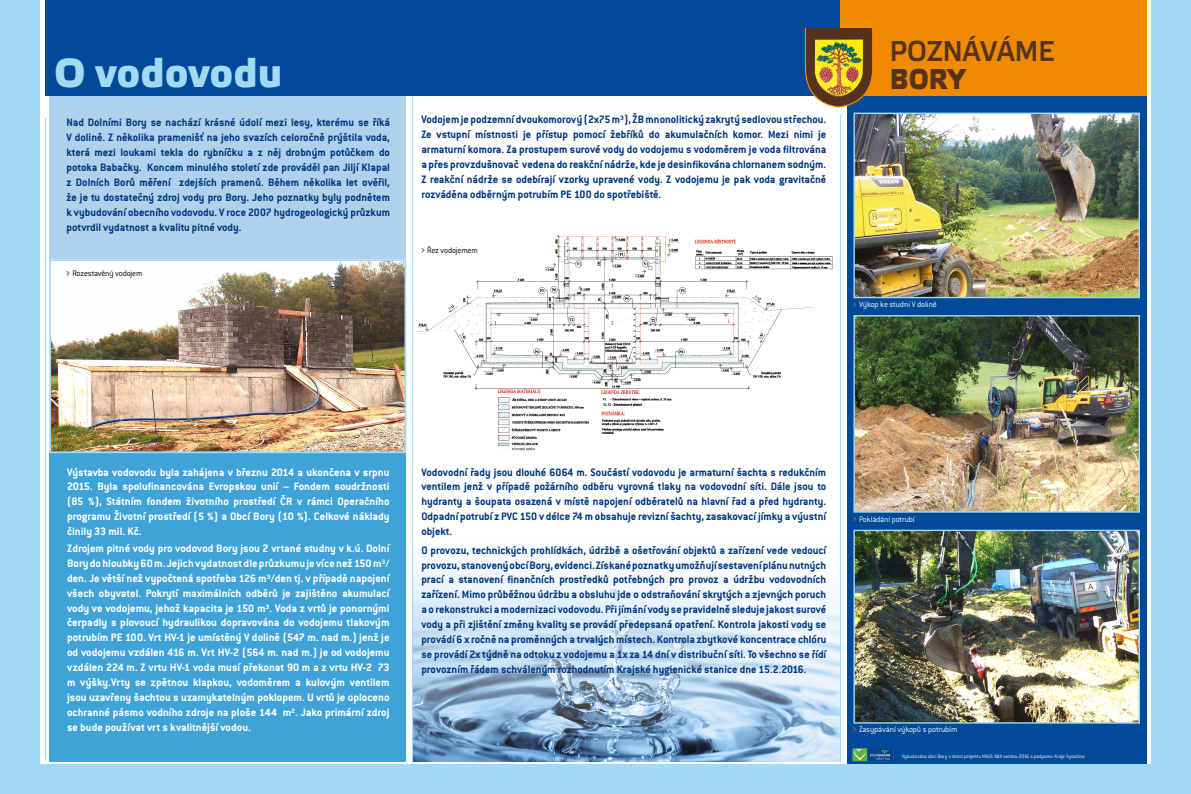
<style>
.page{position:relative;width:1191px;height:794px;background:#fff}
.page>*{position:absolute;margin:0;border:0;box-sizing:border-box;transform-origin:0 0}
.t1{font:700 40.39px "Etelka Medium Pro";color:#a2daf4}
.t2{font:28.63px "Etelka Medium Pro";color:#56331d;scale:.9 1}
.t3{font:700 28.63px "Etelka Medium Pro";color:#56331d;scale:.9 1}
.t4{font:700 11.79px/14.9px "Conduit ITCCE";color:#003882;text-align:justify}
.t5{font:700 11.79px/14.9px "Conduit ITCCE";color:#fff;text-align:justify}
.t6{font:300 8.75px "Conduit ITCCE";letter-spacing:-.015em;color:#fff}
.t7{font:300 8.75px "Conduit ITCCE";letter-spacing:-.02em;color:#000}
.t8{font:300 5.6px "Conduit ITCCE";letter-spacing:-.015em;color:#fff}
.s1{font-family:"Etelka Medium Pro";font-weight:400;color:#a85f20}
</style>
<div class="page">
<img style="left:413px;top:564px;width:427px;height:197px">
<div style="left:49px;top:82px;width:357px;height:177px;background:#b0d1eb"></div>
<div style="left:847px;top:82px;width:299px;height:689px;background:#004a99"></div>
<div style="left:49px;top:452px;width:357px;height:309px;background:#3fa3d7"></div>
<div style="left:1151px;top:0;width:40px;height:794px;background:#a2daf4"></div>
<div style="left:0;top:1px;width:40px;height:793px;background:#a2daf4"></div>
<div style="left:0;top:764px;width:1191px;height:30px;background:#a2daf4"></div>
<img style="left:852px;top:748px;width:41px;height:13px">
<hr style="left:45px;top:118px;width:1px;height:642px;background:#a2daf4">
<hr style="left:840px;top:114px;width:1px;height:647px;background:#a2daf4">
<img style="left:855px;top:115px;width:283px;height:181px">
<div style="left:853px;top:113px;width:287px;height:185px;border:1px solid #a2daf4"></div>
<img style="left:855px;top:317px;width:283px;height:193px">
<div style="left:853px;top:315px;width:287px;height:197px;border:1px solid #a2daf4"></div>
<img style="left:855px;top:532px;width:283px;height:189px">
<div style="left:853px;top:530px;width:287px;height:193px;border:1px solid #a2daf4"></div>
<img style="left:52px;top:262px;width:351px;height:188px">
<div style="left:49px;top:259px;width:357px;height:194px;border:2px solid #a2daf4"></div>
<img style="left:417px;top:235px;width:416px;height:216px">
<hr style="left:412px;top:82px;width:1px;height:690px;background:#a2daf4">
<div style="left:839px;top:0;width:307px;height:96px;background:#f08a00"></div>
<div style="left:45px;top:0;width:794px;height:96px;background:#004a99"></div>
<svg style="left:805px;top:29px;width:68px;height:79px"></svg>
<img style="left:814px;top:39px;width:49px;height:58px">
<h1 class="t1" style="left:54px;top:50px;width:230px">O vodovodu</h1>
<p class="t4" style="left:67px;top:115px;width:325px">Nad Dolními Bory se nachází krásné údolí mezi lesy, kterému se říká V dolině. Z několika pramenišť na jeho svazích celoročně prýštila voda, která mezi loukami tekla do rybníčku a z něj drobným potůčkem do potoka Babačky. Koncem minulého století zde prováděl pan Jiljí Klapal z Dolních Borů měření zdejších pramenů. Během několika let ověřil, že je tu dostatečný zdroj vody pro Bory. Jeho poznatky byly podnětem k vybudování obecního vodovodu. V roce 2007 hydrogeologický průzkum potvrdil vydatnost a kvalitu pitné vody.</p>
<p class="t7" style="left:67px;top:268px;width:77px"><span class="s1">›</span> Rozestavěný vodojem</p>
<p class="t4" style="left:421px;top:112px;width:406px">Vodojem je podzemní dvoukomorový (2x75 m³), ŽB mnonolitický zakrytý sedlovou střechou.<br>Ze vstupní místnosti je přístup pomocí žebříků do akumulačních komor. Mezi nimi je armaturní komora. Za prostupem surové vody do vodojemu s vodoměrem je voda filtrována a přes provzdušnovač vedena do reakční nádrže, kde je desinfikována chlornanem sodným.<br>Z reakční nádrže se odebírají vzorky upravené vody. Z vodojemu je pak voda gravitačně rozváděna odběrným potrubím PE 100 do spotřebiště.</p>
<p class="t7" style="left:421px;top:245px;width:58px"><span class="s1">›</span> Řez vodojemem</p>
<h2 class="t2" style="left:889px;top:35px;width:184px">POZNÁVÁME</h2>
<h2 class="t3" style="left:889px;top:63px;width:85px">BORY</h2>
<p class="t6" style="left:853px;top:299px;width:85px"><span class="s1">›</span> Výkop ke studni V dolině</p>
<p class="t5" style="left:67px;top:464px;width:324px">Výstavba vodovodu byla zahájena v březnu 2014 a ukončena v srpnu 2015. Byla spolufinancována Evropskou unií – Fondem soudržnosti (85 %), Státním fondem životního prostředí ČR v rámci Operačního programu Životní prostředí (5 %) a Obcí Bory (10 %). Celkové náklady činily 33 mil. Kč.</p>
<p class="t5" style="left:67px;top:540px;width:324px">Zdrojem pitné vody pro vodovod Bory jsou 2 vrtané studny v k.ú. Dolní Bory do hloubky 60 m. Jejich vydatnost dle průzkumu je více než 150 m³/ den. Je větší než vypočtená spotřeba 126 m³/den tj. v případě napojení všech obyvatel. Pokrytí maximálních odběrů je zajištěno akumulací vody ve vodojemu, jehož kapacita je 150 m³. Voda z vrtů je ponornými čerpadly s plovoucí hydraulikou dopravována do vodojemu tlakovým potrubím PE 100. Vrt HV-1 je umístěný V dolině (547 m. nad m.) jenž je od vodojemu vzdálen 416 m. Vrt HV-2 (564 m. nad m.) je od vodojemu vzdálen 224 m. Z vrtu HV-1 voda musí překonat 90 m a z vrtu HV-2 73 m výšky.Vrty se zpětnou klapkou, vodoměrem a kulovým ventilem jsou uzavřeny šachtou s uzamykatelným poklopem. U vrtů je oploceno ochranné pásmo vodního zdroje na ploše 144 m². Jako primární zdroj se bude používat vrt s kvalitnější vodou.</p>
<p class="t4" style="left:421px;top:464px;width:406px">Vodovodní řady jsou dlouhé 6064 m. Součástí vodovodu je armaturní šachta s redukčním ventilem jenž v případě požárního odběru vyrovná tlaky na vodovodní síti. Dále jsou to hydranty a šoupata osazená v místě napojení odběratelů na hlavní řad a před hydranty.<br>Odpadní potrubí z PVC 150 v délce 74 m obsahuje revizní šachty, zasakovací jímky a výustní objekt.</p>
<p class="t4" style="left:421px;top:542px;width:406px">O provozu, technických prohlídkách, údržbě a ošetřování objektů a zařízení vede vedoucí provozu, stanovený obcí Bory, evidenci. Získané poznatky umožňují sestavení plánu nutných prací a stanovení finančních prostředků potřebných pro provoz a údržbu vodovodních zařízení. Mimo průběžnou údržbu a obsluhu jde o odstraňování skrytých a zjevných poruch a o rekonstrukci a modernizaci vodovodu. Při jímání vody se pravidelně sleduje jakost surové vody a při zjištění změny kvality se provádí předepsaná opatření. Kontrola jakosti vody se provádí 6 x ročně na proměnných a trvalých místech. Kontrola zbytkové koncentrace chlóru se provádí 2x týdně na odtoku z vodojemu a 1x za 14 dní v distribuční síti. To všechno se řídí provozním řádem schváleným rozhodnutím Krajské hygienické stanice dne 15.2.2016.</p>
<p class="t6" style="left:853px;top:514px;width:63px"><span class="s1">›</span> Pokládání potrubí</p>
<p class="t6" style="left:853px;top:725px;width:106px"><span class="s1">›</span> Zasypávání výkopů s potrubím</p>
<p class="t8" style="left:902px;top:752px;width:184px">Vybudováno obcí Bory v rámci projektu MA21 Náš venkov 2016 s podporou Kraje Vysočina</p>
</div>
